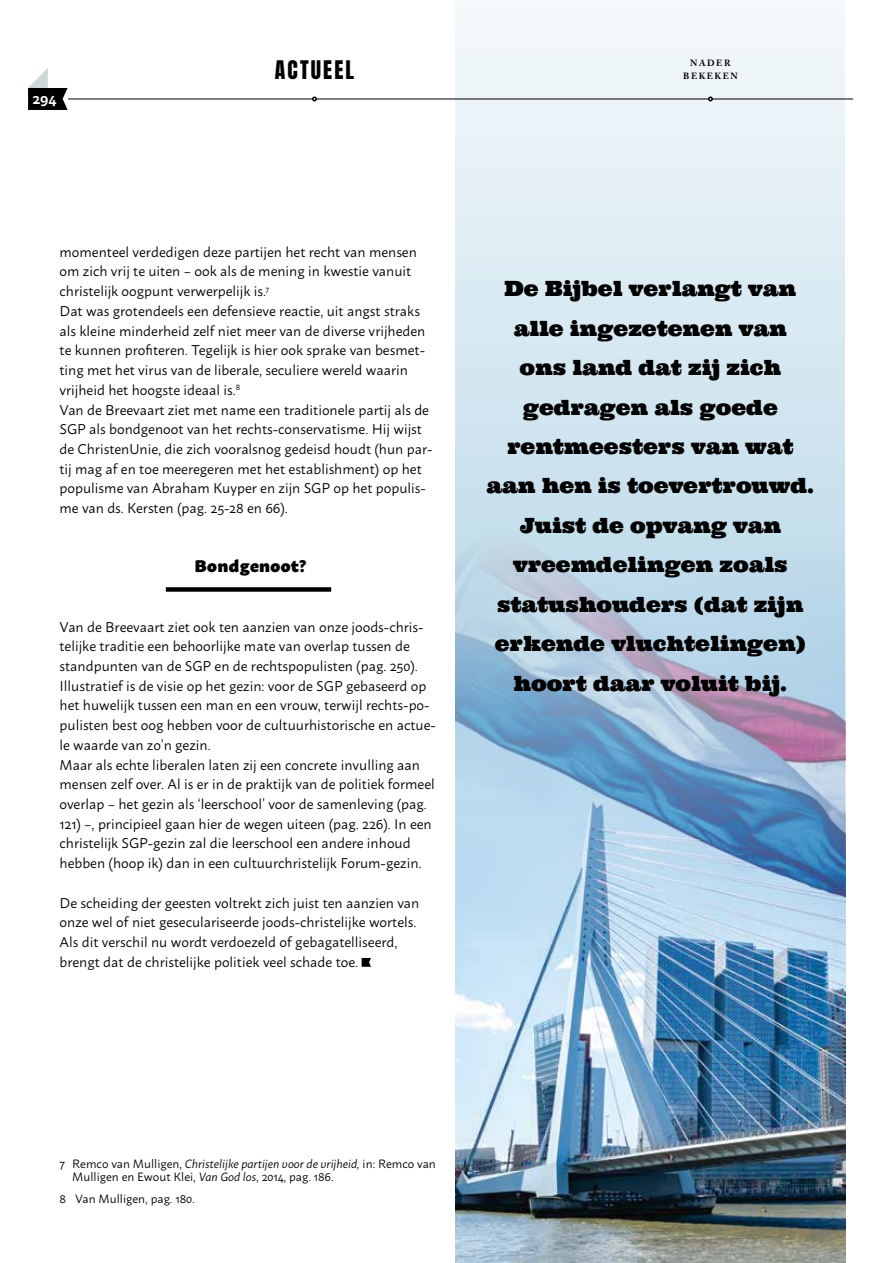
<style>
.page{position:relative;width:893px;height:1263px;background:#fff}
.page>*{position:absolute;margin:0;border:0;box-sizing:border-box;transform-origin:0 0}
.t1{font:21.75px "Anton";letter-spacing:.1em;color:#000}
.t2{font:21px/39.5px "Ultra";color:#000;text-align:center}
.t3{font:900 16.8px "Macho";letter-spacing:.02em;color:#000}
.t4{font:600 15px "Macho";color:#fff}
.t5{font:14.1px/19.6px "Macho";color:#000}
.t6{font:12px/13.5px "Macho";color:#000}
.t7{font:700 9px "Adobe Caslon Pro";letter-spacing:.165em;color:#000}
.s1{font-style:italic}
</style>
<div class="page">
<svg style="left:455px;top:0;width:390px;height:533px;background:#ddebf3"></svg>
<img style="left:455px;top:533px;width:390px;height:730px">
<div style="left:166px;top:587px;width:165px;height:5px;background:#000"></div>
<svg style="left:362px;top:958px;width:9px;height:9px"></svg>
<hr style="left:68px;top:99px;width:785px;height:1px;background:#000">
<svg style="left:312px;top:97px;width:5px;height:4px"></svg>
<svg style="left:708px;top:97px;width:5px;height:4px"></svg>
<svg style="left:28px;top:68px;width:40px;height:42px"></svg>
<p class="t4" style="left:32px;top:85px;width:25px">294</p>
<h1 class="t1" style="left:275px;top:59px;width:81px">ACTUEEL</h1>
<p class="t7" style="left:690px;top:57px;width:42px">NADER</p>
<p class="t7" style="left:683px;top:71px;width:56px">BEKEKEN</p>
<p class="t5" style="left:60px;top:241px;width:374px">momenteel verdedigen deze partijen het recht van mensen om zich vrij te uiten – ook als de mening in kwestie vanuit christelijk oogpunt verwerpelijk is.<sup>7<br></sup>Dat was grotendeels een defensieve reactie, uit angst straks als kleine minderheid zelf niet meer van de diverse vrijheden te kunnen profiteren. Tegelijk is hier ook sprake van besmet&shy;ting met het virus van de liberale, seculiere wereld waarin vrijheid het hoogste ideaal is.<sup>8<br></sup>Van de Breevaart ziet met name een traditionele partij als de SGP als bondgenoot van het rechts-conservatisme. Hij wijst de ChristenUnie, die zich vooralsnog gedeisd houdt (hun par&shy;tij mag af en toe meeregeren met het establishment) op het populisme van Abraham Kuyper en zijn SGP op het populis&shy;me van ds. Kersten (pag. 25-28 en 66).</p>
<p class="t3" style="left:195px;top:551px;width:113px">Bondgenoot?</p>
<p class="t5" style="left:60px;top:615px;width:378px">Van de Breevaart ziet ook ten aanzien van onze joods-chris&shy;telijke traditie een behoorlijke mate van overlap tussen de standpunten van de SGP en de rechtspopulisten (pag. 250).<br>Illustratief is de visie op het gezin: voor de SGP gebaseerd op het huwelijk tussen een man en een vrouw, terwijl rechts-po&shy;pulisten best oog hebben voor de cultuurhistorische en actue&shy;le waarde van zo’n gezin.<br>Maar als echte liberalen laten zij een concrete invulling aan mensen zelf over. Al is er in de praktijk van de politiek formeel overlap – het gezin als ‘leerschool’ voor de samenleving (pag.<br>121) –, principieel gaan hier de wegen uiteen (pag. 226). In een christelijk SGP-gezin zal die leerschool een andere inhoud hebben (hoop ik) dan in een cultuurchristelijk Forum-gezin.</p>
<p class="t5" style="left:60px;top:891px;width:361px">De scheiding der geesten voltrekt zich juist ten aanzien van onze wel of niet geseculariseerde joods-christelijke wortels.<br>Als dit verschil nu wordt verdoezeld of gebagatelliseerd, brengt dat de christelijke politiek veel schade toe.</p>
<p class="t2" style="left:487px;top:269px;width:329px">De Bijbel verlangt van alle ingezetenen van<br>ons land dat zij zich gedragen als goede rentmeesters van wat aan hen is toevertrouwd.<br>Juist de opvang van vreemdelingen zoals statushouders (dat zijn erkende vluchtelingen) hoort daar voluit bij.</p>
<p class="t6" style="left:72px;top:1156px;width:365px;text-indent:-13px">7 Remco van Mulligen, <span class="s1">Christelijke partijen voor de vrijheid,</span> in: Remco van<br>Mulligen en Ewout Klei, <span class="s1">Van God los</span>, 2014, pag. 186.</p>
<p class="t6" style="left:60px;top:1191px;width:137px">8 Van Mulligen, pag. 180.</p>
</div>
